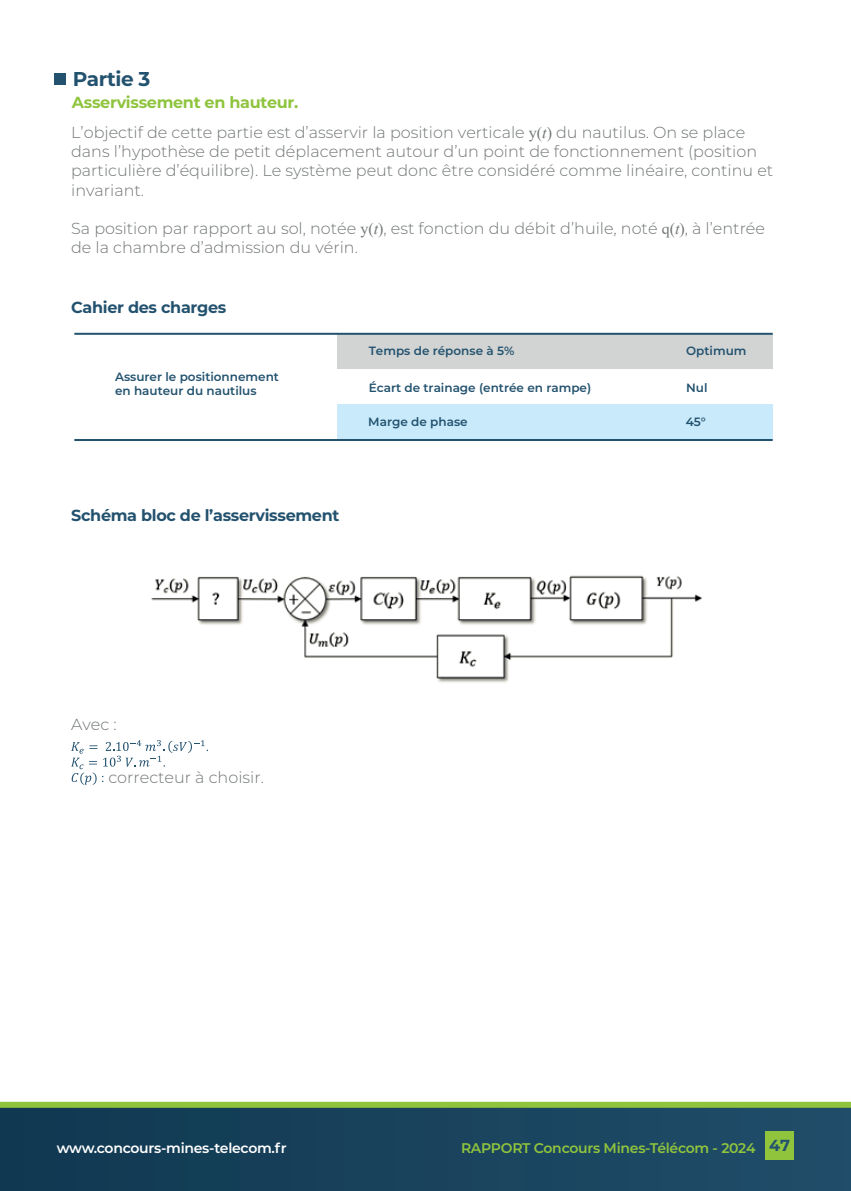
<style>
.page{position:relative;width:851px;height:1191px;background:#fff}
.page>*{position:absolute;margin:0;border:0;box-sizing:border-box;transform-origin:0 0}
.t1{font:700 20px "Montserrat";letter-spacing:-.02em;color:#23526f}
.t2{font:300 16px/19.2px "Montserrat";color:#717575}
.t3{font:700 16px "Montserrat";letter-spacing:-.02em;color:#23526f}
.t4{font:700 16px "Montserrat";letter-spacing:-.02em;color:#8fc43e}
.t5{font:600 14px "Montserrat";letter-spacing:-.02em;color:#90c43d}
.t6{font:600 14px "Montserrat";letter-spacing:-.02em;color:#fff}
.t7{font:600 12px/14.4px "Montserrat";color:#23526f}
.s1{font-family:"Times New Roman";font-weight:400}
.s2{font-family:"Times New Roman";font-weight:400;font-style:italic}
.s3{font-weight:700;font-size:16px;color:#23526f}
</style>
<div class="page">
<div style="left:54px;top:73px;width:12px;height:12px;background:#23526f"></div>
<div style="left:337px;top:334px;width:435px;height:35px;background:#d2d4d3"></div>
<div style="left:337px;top:405px;width:435px;height:35px;background:#c8eafa"></div>
<hr style="left:74px;top:333px;width:698px;height:2px;background:#23526f">
<hr style="left:74px;top:439px;width:698px;height:2px;background:#23526f">
<svg style="left:71px;top:740px;width:137px;height:44px"></svg>
<div style="left:0;top:1104px;width:850px;height:87px;background:#1a425c"></div>
<div style="left:0;top:1101px;width:850px;height:6px;background:#90c43d"></div>
<div style="left:765px;top:1131px;width:29px;height:29px;background:#90c43d"></div>
<img style="left:151px;top:575px;width:552px;height:108px">
<p class="t1" style="left:73px;top:64px;width:79px">Partie 3</p>
<p class="t4" style="left:72px;top:91px;width:228px">Asservissement en hauteur.</p>
<p class="t2" style="left:71px;top:122px;width:703px">L’objectif de cette partie est d’asservir la position verticale <span class="s1">y(</span><span class="s2">t</span><span class="s1">)</span> du nautilus. On se place dans l’hypothèse de petit déplacement autour d’un point de fonctionnement (position particulière d’équilibre). Le système peut donc être considéré comme linéaire, continu et invariant.</p>
<p class="t2" style="left:71px;top:218px;width:695px">Sa position par rapport au sol, notée <span class="s1">y(</span><span class="s2">t</span><span class="s1">)</span>, est fonction du débit d’huile, noté <span class="s1">q(</span><span class="s2">t</span><span class="s1">)</span>, à l’entrée de la chambre d’admission du vérin.</p>
<p class="t3" style="left:71px;top:296px;width:157px">Cahier des charges</p>
<p class="t7" style="left:368px;top:343px;width:147px">Temps de réponse à 5%</p>
<p class="t7" style="left:115px;top:369px;width:165px">Assurer le positionnement en hauteur du nautilus</p>
<p class="t7" style="left:369px;top:379px;width:224px">Écart de trainage (entrée en rampe)</p>
<p class="t7" style="left:368px;top:414px;width:101px">Marge de phase</p>
<p class="t3" style="left:71px;top:503px;width:270px">Schéma bloc de l’asservissement</p>
<p class="t2" style="left:71px;top:714px;width:47px">Avec :</p>
<p class="t2" style="left:108px;top:767px;width:157px">correcteur à choisir.</p>
<p class="t7" style="left:686px;top:343px;width:62px">Optimum</p>
<p class="t7" style="left:686px;top:379px;width:23px">Nul</p>
<p class="t7" style="left:685px;top:414px;width:22px">45°</p>
<p class="t6" style="left:57px;top:1137px;width:231px">www.concours-mines-telecom.fr</p>
<p class="t5" style="left:461px;top:1137px;width:330px">RAPPORT Concours Mines-Télécom - 2024 <span class="s3">47</span></p>
</div>
